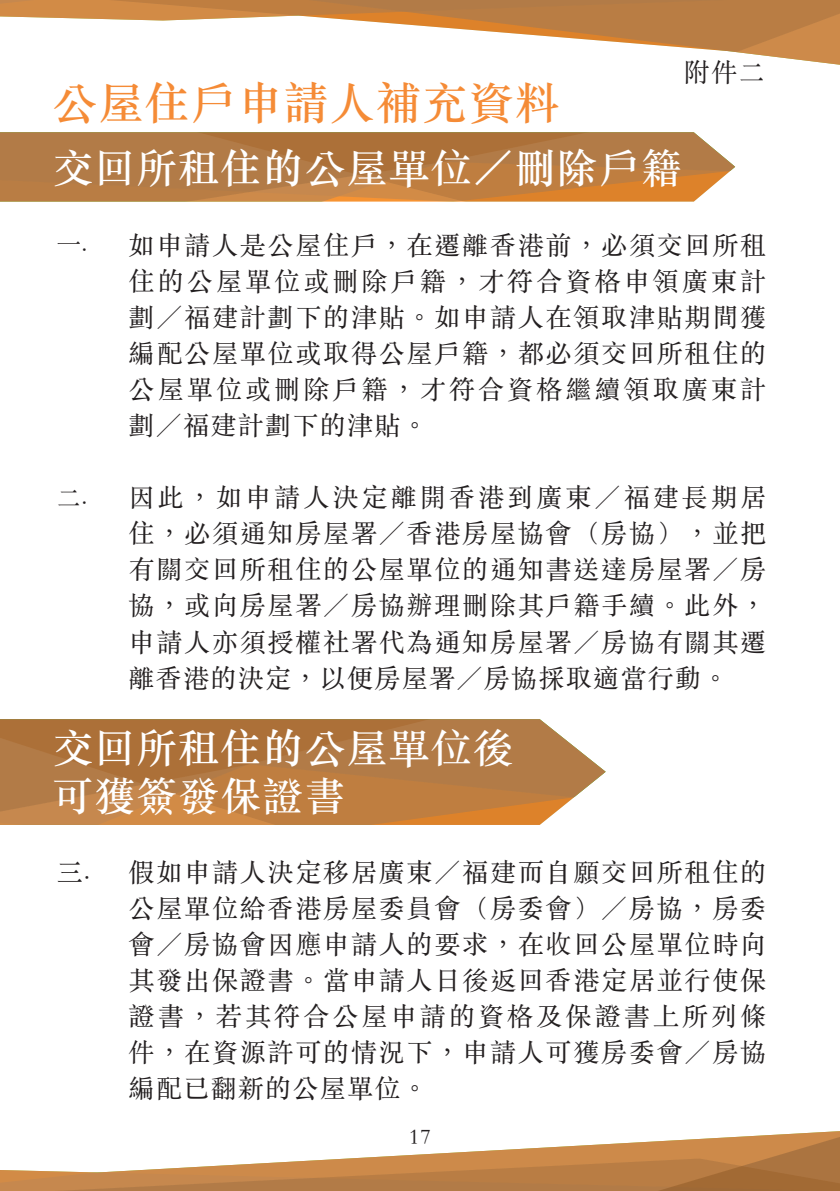
<style>
.page{position:relative;width:840px;height:1191px;background:#fff}
.page>*{position:absolute;margin:0;border:0;box-sizing:border-box;transform-origin:0 0}
.Headline_0{font:44px "ST Songti TC Bold";letter-spacing:.05em;color:#f58b36}
.Headline_2{font:40px "ST Songti TC Bold";letter-spacing:.05em;color:#fff}
.Content{font:26px/36px "ST Songti TC Regular";letter-spacing:.07em;color:#231f20;text-align:justify}
.Annex{font:26px "ST Songti TC Regular";color:#231f20}
.Content-2{font:24px "ST Songti TC Regular";color:#231f20}
.t1{font:22px "ST Songti TC Regular";color:#231f20}
.s1{font-family:"ST Songti TC Light"}
</style>
<div class="page">
<svg style="left:0;top:132px;width:734px;height:70px;background:#ba7f46"></svg>
<svg style="left:0;top:719px;width:605px;height:106px;background:#bb814a"></svg>
<svg style="left:0;top:1131px;width:839px;height:60px"></svg>
<svg style="left:0;top:0;width:839px;height:65px"></svg>
<p class="Annex" style="left:683px;top:56px;width:82px">附件二</p>
<p class="Headline_0" style="left:53px;top:74px;width:508px">公屋住戶申請人補充資料</p>
<p class="Headline_2" style="left:53px;top:142px;width:630px">交回所租住的公屋單位／刪除戶籍</p>
<p class="Content-2" style="left:57px;top:229px;width:32px">一.</p>
<p class="Content" style="left:129px;top:226px;width:638px">如申請人是公屋住戶，在遷離香港前，必須交回所租住的公屋單位或刪除戶籍，才符合資格申領廣東計劃<span class="s1">／</span>福建計劃下的津貼。如申請人在領取津貼期間獲編配公屋單位或取得公屋戶籍，都必須交回所租住的公屋單位或刪除戶籍，才符合資格繼續領取廣東計劃<span class="s1">／</span>福建計劃下的津貼。</p>
<p class="Content" style="left:129px;top:478px;width:638px">因此，如申請人決定離開香港到廣東<span class="s1">／</span>福建長期居住，必須通知房屋署<span class="s1">／</span>香港房屋協會（房協），並把有關交回所租住的公屋單位的通知書送達房屋署<span class="s1">／</span>房協，或向房屋署<span class="s1">／</span>房協辦理刪除其戶籍手續。此外，申請人亦須授權社署代為通知房屋署<span class="s1">／</span>房協有關其遷離香港的決定，以便房屋署<span class="s1">／</span>房協採取適當行動。</p>
<p class="Headline_2" style="left:53px;top:723px;width:462px">交回所租住的公屋單位後</p>
<p class="Headline_2" style="left:53px;top:771px;width:293px">可獲簽發保證書</p>
<p class="Content-2" style="left:57px;top:482px;width:32px">二.</p>
<p class="Content" style="left:57px;top:853px;width:34px">三.</p>
<p class="Content" style="left:129px;top:853px;width:638px">假如申請人決定移居廣東<span class="s1">／</span>福建而自願交回所租住的公屋單位給香港房屋委員會（房委會）<span class="s1">／</span>房協，房委會<span class="s1">／</span>房協會因應申請人的要求，在收回公屋單位時向其發出保證書。當申請人日後返回香港定居並行使保證書，若其符合公屋申請的資格及保證書上所列條件，在資源許可的情況下，申請人可獲房委會<span class="s1">／</span>房協編配已翻新的公屋單位。</p>
<p class="t1" style="left:409px;top:1124px;width:23px">17</p>
</div>
